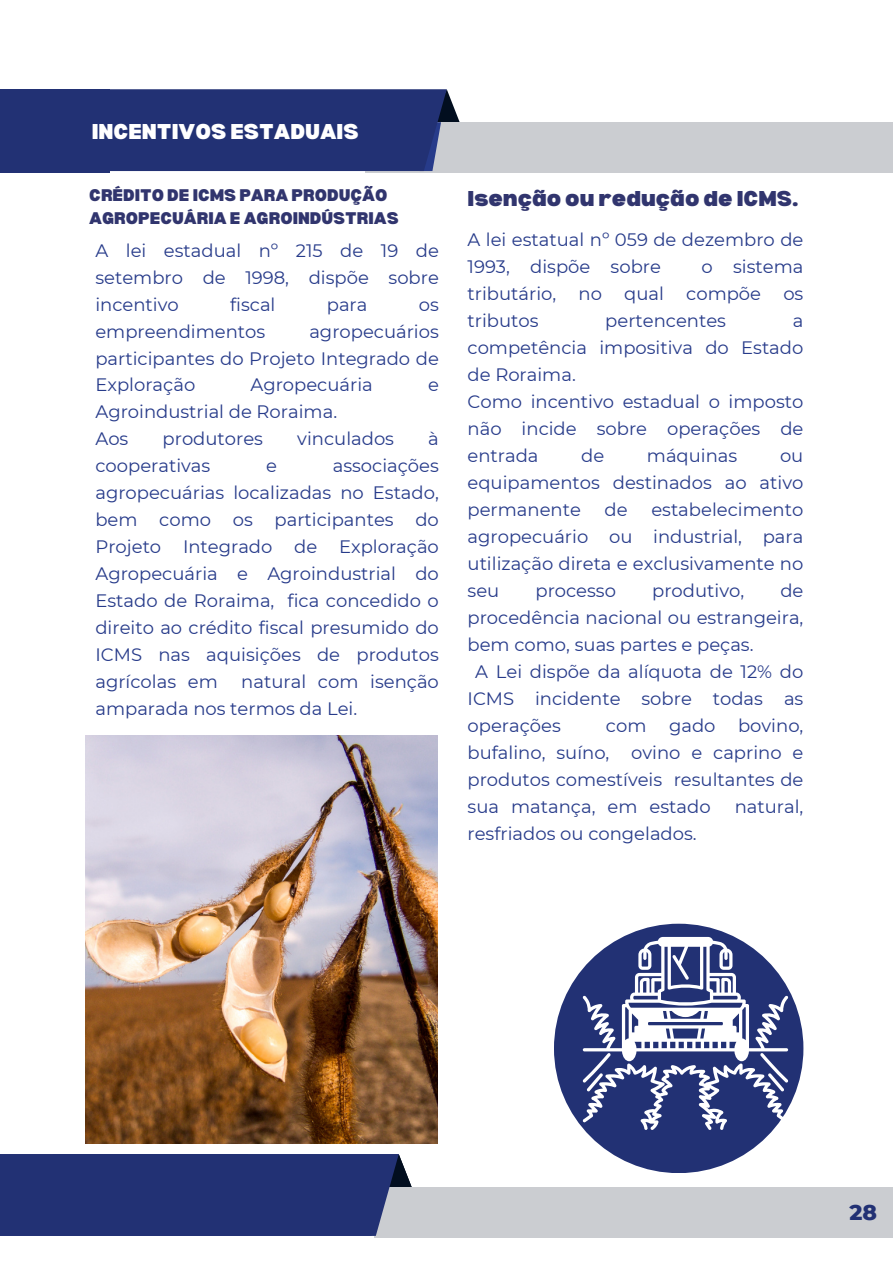
<style>
.page{position:relative;width:893px;height:1264px;background:#fff}
.page>*{position:absolute;margin:0;border:0;box-sizing:border-box;transform-origin:0 0}
.t1{font:800 21.75px "Montserrat";color:#223174}
.t2{font:900 21px "Bernoru";color:#31356e}
.t3{font:900 21px "Bernoru";color:#fff}
.t4{font:18px/27px "Montserrat";color:#273b8a;text-align:justify}
.t5{font:900 16.5px "Bernoru";color:#31356e}
</style>
<div class="page">
<img style="left:86px;top:735px;width:351px;height:408px">
<div style="left:374px;top:1187px;width:518px;height:50px;background:#cbcdd1"></div>
<div style="left:0;top:1154px;width:411px;height:81px;background:#223174"></div>
<div style="left:365px;top:122px;width:527px;height:50px;background:#cbcdd1"></div>
<svg style="left:109px;top:89px;width:350px;height:82px;background:#283777"></svg>
<div style="left:0;top:89px;width:109px;height:83px;background:#223174"></div>
<div style="left:554px;top:923px;width:249px;height:250px;background:#223174;border-radius:50%"></div>
<svg style="left:582px;top:936px;width:206px;height:193px"></svg>
<p class="t3" style="left:92px;top:119px;width:268px">INCENTIVOS ESTADUAIS</p>
<p class="t5" style="left:89px;top:186px;width:300px">CRÉDITO DE ICMS PARA PRODUÇÃO</p>
<p class="t2" style="left:467px;top:187px;width:332px">Isenção ou redução de ICMS.</p>
<p class="t5" style="left:89px;top:208px;width:311px">AGROPECUÁRIA E AGROINDÚSTRIAS</p>
<p class="t4" style="left:95px;top:236px;width:345px">A lei estadual nº 215 de 19 de setembro de 1998, dispõe sobre incentivo</p>
<p class="t4" style="left:467px;top:226px;width:337px">A lei estatual nº 059 de dezembro de<br>1993, dispõe sobre</p>
<p class="t4" style="left:467px;top:253px;width:337px;text-indent:234px">o sistema tributário, no qual compõe os tributos</p>
<p class="t4" style="left:230px;top:290px;width:47px">fiscal</p>
<p class="t4" style="left:327px;top:290px;width:42px">para</p>
<p class="t4" style="left:419px;top:290px;width:22px">os</p>
<p class="t4" style="left:95px;top:317px;width:171px">empreendimentos</p>
<p class="t4" style="left:605px;top:307px;width:122px">pertencentes</p>
<p class="t4" style="left:467px;top:307px;width:337px;text-indent:325px">a competência impositiva do Estado de Roraima.</p>
<p class="t4" style="left:467px;top:388px;width:337px">Como incentivo estadual o imposto não incide sobre operações de entrada</p>
<p class="t4" style="left:95px;top:317px;width:345px;text-indent:214px">agropecuários participantes do Projeto Integrado de Exploração</p>
<p class="t4" style="left:250px;top:371px;width:124px">Agropecuária</p>
<p class="t4" style="left:428px;top:371px;width:12px">e</p>
<p class="t4" style="left:95px;top:398px;width:243px">Agroindustrial de Roraima.</p>
<p class="t4" style="left:95px;top:425px;width:34px">Aos</p>
<p class="t4" style="left:163px;top:425px;width:102px">produtores</p>
<p class="t4" style="left:297px;top:425px;width:98px">vinculados</p>
<p class="t4" style="left:428px;top:425px;width:12px">à</p>
<p class="t4" style="left:95px;top:452px;width:116px">cooperativas</p>
<p class="t4" style="left:266px;top:452px;width:12px">e</p>
<p class="t4" style="left:581px;top:442px;width:25px">de</p>
<p class="t4" style="left:647px;top:442px;width:92px">máquinas</p>
<p class="t4" style="left:467px;top:442px;width:337px;text-indent:312px">ou equipamentos destinados ao ativo permanente</p>
<p class="t4" style="left:95px;top:452px;width:345px;text-indent:237px">associações agropecuárias localizadas no Estado, bem como os participantes do Projeto Integrado de Exploração Agropecuária e Agroindustrial do Estado de Roraima, fica concedido o direito ao crédito fiscal presumido do ICMS nas aquisições de produtos agrícolas em</p>
<p class="t4" style="left:467px;top:496px;width:337px;text-indent:184px">estabelecimento agropecuário ou industrial, para utilização direta e exclusivamente no seu</p>
<p class="t4" style="left:604px;top:496px;width:25px">de</p>
<p class="t4" style="left:467px;top:577px;width:337px;text-indent:313px">de procedência nacional ou estrangeira, bem como, suas partes e peças.</p>
<p class="t4" style="left:467px;top:658px;width:337px;text-indent:8px">A Lei dispõe da alíquota de 12% do ICMS incidente sobre todas as operações</p>
<p class="t4" style="left:535px;top:577px;width:82px">processo</p>
<p class="t4" style="left:652px;top:577px;width:93px">produtivo,</p>
<p class="t4" style="left:95px;top:668px;width:345px;text-indent:146px">natural com isenção amparada nos termos da Lei.</p>
<p class="t4" style="left:467px;top:712px;width:337px;text-indent:270px">bovino, bufalino, suíno, ovino e caprino e produtos comestíveis resultantes de sua matança, em estado</p>
<p class="t4" style="left:606px;top:712px;width:42px">com</p>
<p class="t4" style="left:669px;top:712px;width:48px">gado</p>
<p class="t4" style="left:734px;top:793px;width:70px">natural,</p>
<p class="t4" style="left:467px;top:820px;width:231px">resfriados ou congelados.</p>
<p class="t1" style="left:849px;top:1198px;width:29px">28</p>
</div>
